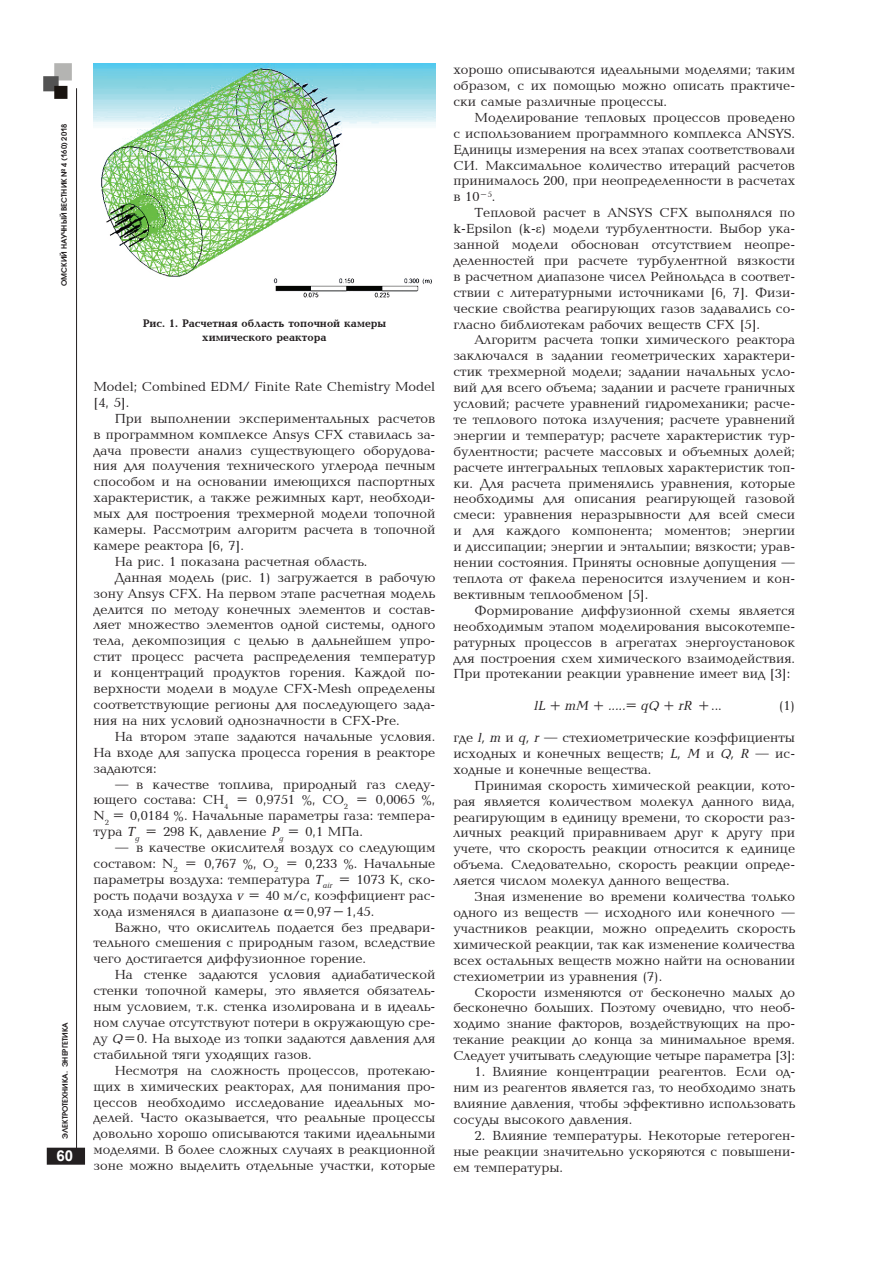
<style>
.page{position:relative;width:893px;height:1263px;background:#fff}
.page>*{position:absolute;margin:0;border:0;box-sizing:border-box;transform-origin:0 0}
.t1{font:700 15px "Arial";color:#fff}
.t2{font:13.5px/15.9px "Baltica CTT";color:#231f20;text-align:justify}
.t3{font:13.5px "AXP Baltica C Italic";color:#231f20}
.t4{font:700 11.25px/13.5px "Baltica C";color:#231f20;text-align:center}
.t5{font:600 7.5px "Avant Garde Gothic C";color:#231f20}
.s1{font-family:"AXP Baltica C Italic"}
.s2{font-family:"Times New Roman"}
.s3{font-family:"Baltica CTT"}
</style>
<div class="page">
<div style="left:48px;top:1148px;width:36px;height:16px;background:#231f20"></div>
<div style="left:47px;top:1148px;width:38px;height:17px;border:2px solid #231f20"></div>
<hr style="left:76px;top:88px;width:1px;height:1068px;background:#231f20">
<img style="left:43px;top:63px;width:29px;height:36px">
<img style="left:94px;top:64px;width:341px;height:234px">
<p class="t5" style="left:60px;top:286px;width:164px;rotate:-90deg">ОМСКИЙ НАУЧНЫЙ ВЕСТНИК № 4 (160) 2018</p>
<p class="t5" style="left:60px;top:1139px;width:118px;rotate:-90deg">ЭЛЕКТРОТЕХНИКА. эНЕРГЕТИКА</p>
<p class="t1" style="left:57px;top:1145px;width:18px">60</p>
<p class="t4" style="left:143px;top:317px;width:245px">Рис. 1. Расчетная область топочной камеры химического реактора</p>
<p class="t2" style="left:94px;top:379px;width:343px">Model; Combined EDM/ Finite Rate Chemistry Model [4, 5].</p>
<p class="t2" style="left:115px;top:411px;width:322px">При выполнении экспериментальных расчетов</p>
<p class="t2" style="left:94px;top:427px;width:343px">в программном комплексе Ansys CFX ставилась за-</p>
<p class="t2" style="left:94px;top:443px;width:343px">дача провести анализ существующего оборудова-</p>
<p class="t2" style="left:94px;top:459px;width:343px">ния для получения технического углерода печным</p>
<p class="t2" style="left:94px;top:474px;width:343px">способом и на основании имеющихся паспортных</p>
<p class="t2" style="left:94px;top:490px;width:343px">характеристик, а также режимных карт, необходи-</p>
<p class="t2" style="left:94px;top:506px;width:343px">мых для построения трехмерной модели топочной</p>
<p class="t2" style="left:94px;top:522px;width:343px">камеры. Рассмотрим алгоритм расчета в топочной</p>
<p class="t2" style="left:94px;top:538px;width:152px">камере реактора [6, 7].</p>
<p class="t2" style="left:115px;top:554px;width:254px">На рис. 1 показана расчетная область.</p>
<p class="t2" style="left:115px;top:570px;width:322px">Данная модель (рис. 1) загружается в рабочую</p>
<p class="t2" style="left:94px;top:586px;width:343px">зону Ansys CFX. На первом этапе расчетная модель</p>
<p class="t2" style="left:94px;top:602px;width:343px">делится по методу конечных элементов и состав-</p>
<p class="t2" style="left:94px;top:618px;width:343px">ляет множество элементов одной системы, одного</p>
<p class="t2" style="left:94px;top:634px;width:343px">тела, декомпозиция с целью в дальнейшем упро-</p>
<p class="t2" style="left:94px;top:649px;width:343px">стит процесс расчета распределения температур</p>
<p class="t2" style="left:94px;top:665px;width:343px">и концентраций продуктов горения. Каждой по-</p>
<p class="t2" style="left:94px;top:681px;width:343px">верхности модели в модуле CFX-Mesh определены</p>
<p class="t2" style="left:94px;top:697px;width:343px">соответствующие регионы для последующего зада-</p>
<p class="t2" style="left:94px;top:713px;width:308px">ния на них условий однозначности в CFX-Pre.</p>
<p class="t2" style="left:115px;top:729px;width:322px">На втором этапе задаются начальные условия.</p>
<p class="t2" style="left:94px;top:745px;width:343px">На входе для запуска процесса горения в реакторе</p>
<p class="t2" style="left:94px;top:761px;width:65px">задаются:</p>
<p class="t2" style="left:94px;top:777px;width:343px;text-indent:21px">— в качестве топлива, природный газ следу&shy;ющего состава: CH<sub>4</sub> = 0,9751 %, CO<sub>2</sub> = 0,0065 %, N<sub>2</sub> = 0,0184 %. Начальные параметры газа: темпера&shy;тура <span class="s1">T</span><sub>g</sub> = 298 К, давление <span class="s1">P</span><sub>g</sub> = 0,1 МПа.</p>
<p class="t2" style="left:94px;top:840px;width:343px;text-indent:21px">— в качестве окислителя воздух со следующим составом: N<sub>2</sub> = 0,767 %, O<sub>2</sub> = 0,233 %. Начальные параметры воздуха: температура <span class="s1">T</span><sub>air</sub> = 1073 К, ско&shy;рость подачи воздуха <span class="s1">v</span> = 40 м/с, коэффициент рас&shy;хода изменялся в диапазоне =0,97–1,45.</p>
<p class="t2" style="left:94px;top:920px;width:343px;text-indent:21px">Важно, что окислитель подается без предвари&shy;тельного смешения с природным газом, вследствие чего достигается диффузионное горение.</p>
<p class="t2" style="left:94px;top:967px;width:343px;text-indent:21px">На стенке задаются условия адиабатической стенки топочной камеры, это является обязатель&shy;ным условием, т.к. стенка изолирована и в идеаль&shy;ном случае отсутствуют потери в окружающую сре&shy;ду <span class="s1">Q</span>=0. На выходе из топки задаются давления для стабильной тяги уходящих газов.</p>
<p class="t2" style="left:94px;top:1063px;width:343px;text-indent:21px">Несмотря на сложность процессов, протекаю&shy;щих в химических реакторах, для понимания про&shy;цессов необходимо исследование идеальных мо&shy;делей. Часто оказывается, что реальные процессы довольно хорошо описываются такими идеальными моделями. В более сложных случаях в реакционной зоне можно выделить отдельные участки, которые</p>
<p class="t2" style="left:453px;top:62px;width:343px">хорошо описываются идеальными моделями; таким образом, с их помощью можно описать практиче&shy;ски самые различные процессы.</p>
<p class="t2" style="left:453px;top:110px;width:343px;text-indent:21px">Моделирование тепловых процессов проведено с использованием программного комплекса ANSYS.<br>Единицы измерения на всех этапах соответствовали СИ. Максимальное количество итераций расчетов принималось 200, при неопределенности в расчетах в 10<sup>–5</sup>.</p>
<p class="t2" style="left:453px;top:205px;width:343px;text-indent:21px">Тепловой расчет в ANSYS CFX выполнялся по k-Epsilon (k-<span class="s2">ε</span>) модели турбулентности. Выбор ука&shy;занной модели обоснован отсутствием неопре&shy;деленностей при расчете турбулентной вязкости в расчетном диапазоне чисел Рейнольдса в соответ&shy;ствии с литературными источниками [6, 7]. Физи&shy;ческие свойства реагирующих газов задавались со&shy;гласно библиотекам рабочих веществ CFX [5].</p>
<p class="t2" style="left:453px;top:333px;width:343px;text-indent:21px">Алгоритм расчета топки химического реактора заключался в задании геометрических характери&shy;стик трехмерной модели; задании начальных усло&shy;вий для всего объема; задании и расчете граничных условий; расчете уравнений гидромеханики; расче&shy;те теплового потока излучения; расчете уравнений энергии и температур; расчете характеристик тур&shy;булентности; расчете массовых и объемных долей; расчете интегральных тепловых характеристик топ&shy;ки. Для расчета применялись уравнения, которые необходимы для описания реагирующей газовой смеси: уравнения неразрывности для всей смеси и для каждого компонента; моментов; энергии и диссипации; энергии и энтальпии; вязкости; урав&shy;нении состояния. Приняты основные допущения — теплота от факела переносится излучением и кон&shy;вективным теплообменом [5].</p>
<p class="t2" style="left:453px;top:603px;width:343px;text-indent:21px">Формирование диффузионной схемы является необходимым этапом моделирования высокотемпе&shy;ратурных процессов в агрегатах энергоустановок для построения схем химического взаимодействия.<br>При протекании реакции уравнение имеет вид [3]:</p>
<p class="t3" style="left:534px;top:699px;width:189px">lL + mM + .....= qQ + rR <span class="s3">+...</span></p>
<p class="t2" style="left:779px;top:698px;width:18px">(1)</p>
<p class="t2" style="left:453px;top:730px;width:343px">где <span class="s1">l, m</span> и <span class="s1">q, r</span> — стехиометрические коэффициенты исходных и конечных веществ; <span class="s1">L, M</span> и <span class="s1">Q, R</span> — ис&shy;ходные и конечные вещества.</p>
<p class="t2" style="left:453px;top:778px;width:343px;text-indent:21px">Принимая скорость химической реакции, кото&shy;рая является количеством молекул данного вида, реагирующим в единицу времени, то скорости раз&shy;личных реакций приравниваем друг к другу при учете, что скорость реакции относится к единице объема. Следовательно, скорость реакции опреде&shy;ляется числом молекул данного вещества.</p>
<p class="t2" style="left:453px;top:889px;width:343px;text-indent:21px">Зная изменение во времени количества только одного из веществ — исходного или конечного — участников реакции, можно определить скорость химической реакции, так как изменение количества всех остальных веществ можно найти на основании стехиометрии из уравнения (7).</p>
<p class="t2" style="left:453px;top:985px;width:343px;text-indent:21px">Скорости изменяются от бесконечно малых до бесконечно больших. Поэтому очевидно, что необ&shy;ходимо знание факторов, воздействующих на про&shy;текание реакции до конца за минимальное время.<br>Следует учитывать следующие четыре параметра [3]:</p>
<p class="t2" style="left:453px;top:1064px;width:343px;text-indent:21px">1. Влияние концентрации реагентов. Если од&shy;ним из реагентов является газ, то необходимо знать влияние давления, чтобы эффективно использовать сосуды высокого давления.</p>
<p class="t2" style="left:453px;top:1128px;width:343px;text-indent:21px">2. Влияние температуры. Некоторые гетероген&shy;ные реакции значительно ускоряются с повышени&shy;ем температуры.</p>
</div>
